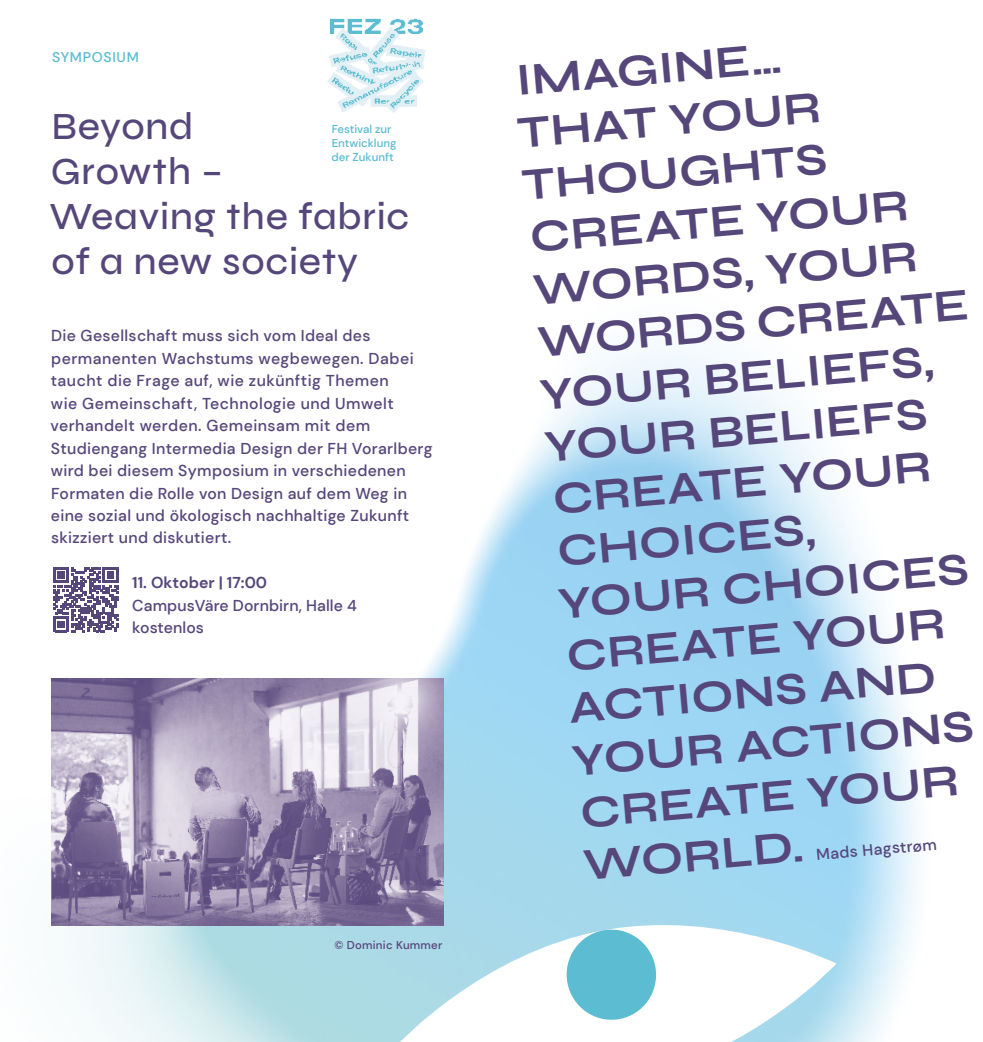
<style>
.page{position:relative;width:983px;height:1042px;background:#fff}
.page>*{position:absolute;margin:0;border:0;box-sizing:border-box;transform-origin:0 0}
.t1{font:700 45.5px/52.5px "Syne";color:#56477b}
.t2{font:500 38.5px/45px "Syne";letter-spacing:.02em;color:#56477b}
.t3{font:500 15.75px/22.4px "DM Sans";letter-spacing:.02em;color:#56477b}
.t4{font:700 15.75px "DM Sans";letter-spacing:.005em;color:#56477b}
.t5{font:500 14px "DM Sans";letter-spacing:.05em;color:#5cbcd1}
.t6{font:500 11.38px/13.7px "DM Sans";color:#5cbcd1}
.t7{font:500 11.38px "DM Sans";letter-spacing:.02em;color:#56477b}
</style>
<div class="page">
<img style="left:51px;top:344px;width:868px;height:698px">
<svg style="left:53px;top:567px;width:65px;height:65px"></svg>
<img style="left:51px;top:678px;width:392px;height:247px">
<svg style="left:397px;top:908px;width:439px;height:134px"></svg>
<svg style="left:562px;top:926px;width:97px;height:97px"></svg>
<img style="left:327px;top:18px;width:99px;height:95px">
<p class="t5" style="left:52px;top:49px;width:88px">SYMPOSIUM</p>
<h2 class="t2" style="left:49px;top:103px;width:361px">Beyond<br>Growth –<br>Weaving the fabric of a new society</h2>
<p class="t6" style="left:331px;top:123px;width:66px">Festival zur<br>Entwicklung der Zukunft</p>
<p class="t3" style="left:51px;top:325px;width:383px">Die Gesellschaft muss sich vom Ideal des permanenten Wachstums wegbewegen. Dabei taucht die Frage auf, wie zukünftig Themen<br>wie Gemeinschaft, Technologie und Umwelt verhandelt werden. Gemeinsam mit dem Studiengang Intermedia Design der FH Vorarlberg wird bei diesem Symposium in verschiedenen Formaten die Rolle von Design auf dem Weg in eine sozial und ökologisch nachhaltige Zukunft skizziert und diskutiert.</p>
<p class="t4" style="left:132px;top:573px;width:136px">11. Oktober | 17:00</p>
<p class="t3" style="left:132px;top:594px;width:226px">CampusVäre Dornbirn, Halle 4 kostenlos</p>
<p class="t7" style="left:334px;top:938px;width:109px">© Dominic Kummer</p>
<h1 class="t1" style="left:510px;top:54px;width:436px;rotate:-5deg">IMAGINE…<br>THAT YOUR<br>THOUGHTS<br>CREATE YOUR<br>WORDS, YOUR<br>WORDS CREATE<br>YOUR BELIEFS,<br>YOUR BELIEFS<br>CREATE YOUR<br>CHOICES,<br>YOUR CHOICES<br>CREATE YOUR<br>ACTIONS AND<br>YOUR ACTIONS<br>CREATE YOUR<br>WORLD.</h1>
<p class="t3" style="left:815px;top:843px;width:122px;rotate:-5deg">Mads Hagstrøm</p>
</div>
